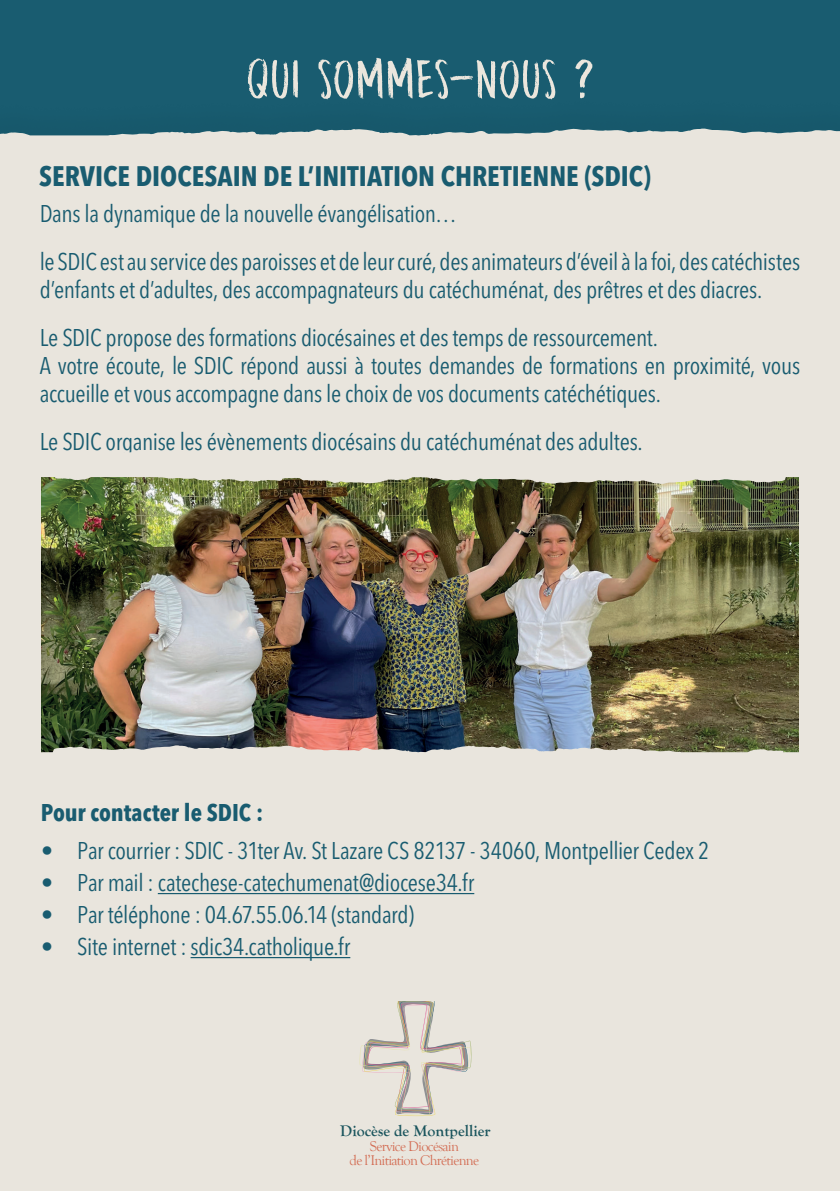
<style>
.page{position:relative;width:840px;height:1191px;background:#fff}
.page>*{position:absolute;margin:0;border:0;box-sizing:border-box;transform-origin:0 0}
.t1{font:56px "DK Midnight Chalker";letter-spacing:.015em;color:#ebe6dd}
.t2{font:700 condensed 28px "Avenir Next LT Pro";color:#195c70}
.t3{font:condensed 24px/48px "Avenir Next LT Pro";letter-spacing:-.015em;color:#195c70}
.t4{font:700 condensed 24px "Avenir Next LT Pro";letter-spacing:-.005em;color:#195c70}
.t5{font:700 16px "Goudy Old Style T";color:#1b555d}
.t6{font:14.4px/13.2px "Goudy Old Style T";letter-spacing:-.05em;color:#d36d54;text-align:center}
</style>
<div class="page">
<div style="left:0;top:0;width:839px;height:147px;background:#195c70"></div>
<svg style="left:0;top:128px;width:839px;height:25px"></svg>
<div style="left:0;top:153px;width:839px;height:1038px;background:#e9e5dd"></div>
<svg style="left:359px;top:1001px;width:112px;height:115px"></svg>
<hr style="left:158px;top:893px;width:316px;height:1px;background:#195c70">
<hr style="left:190px;top:957px;width:160px;height:1px;background:#195c70">
<img style="left:41px;top:485px;width:757px;height:259px">
<img style="left:41px;top:744px;width:758px;height:9px">
<img style="left:41px;top:477px;width:758px;height:8px">
<h1 class="t1" style="left:246px;top:48px;width:349px">QUI SOMMES-NOUS ?</h1>
<p class="t2" style="left:39px;top:159px;width:613px">SERVICE DIOCESAIN DE L’INITIATION CHRETIENNE (SDIC)</p>
<p class="t3" style="left:40px;top:190px;width:761px">Dans la dynamique de la nouvelle évangélisation…<br>le SDIC est au service des paroisses et de leur curé, des animateurs d’éveil à la foi, des catéchistes</p>
<p class="t3" style="left:40px;top:266px;width:723px">d’enfants et d’adultes, des accompagnateurs du catéchuménat, des prêtres et des diacres.<br>Le SDIC propose des formations diocésaines et des temps de ressourcement.</p>
<p class="t3" style="left:40px;top:352px;width:761px;line-height:28px">A votre écoute, le SDIC répond aussi à toutes demandes de formations en proximité, vous accueille et vous accompagne dans le choix de vos documents catéchétiques.</p>
<p class="t3" style="left:40px;top:418px;width:604px">Le SDIC organise les évènements diocésains du catéchuménat des adultes.</p>
<p class="t4" style="left:41px;top:797px;width:224px">Pour contacter le SDIC :</p>
<p class="t3" style="left:41px;top:826px;width:669px">• Par courrier : SDIC - 31ter Av. St Lazare CS 82137 - 34060, Montpellier Cedex 2</p>
<p class="t3" style="left:41px;top:858px;width:434px">• Par mail : catechese-catechumenat@diocese34.fr</p>
<p class="t3" style="left:41px;top:890px;width:374px">• Par téléphone : 04.67.55.06.14 (standard)</p>
<p class="t3" style="left:41px;top:922px;width:310px">• Site internet : sdic34.catholique.fr</p>
<p class="t5" style="left:340px;top:1121px;width:152px">Diocèse de Montpellier</p>
<p class="t6" style="left:349px;top:1140px;width:131px">Service Diocésain<br>de l’Initiation Chrétienne</p>
</div>
